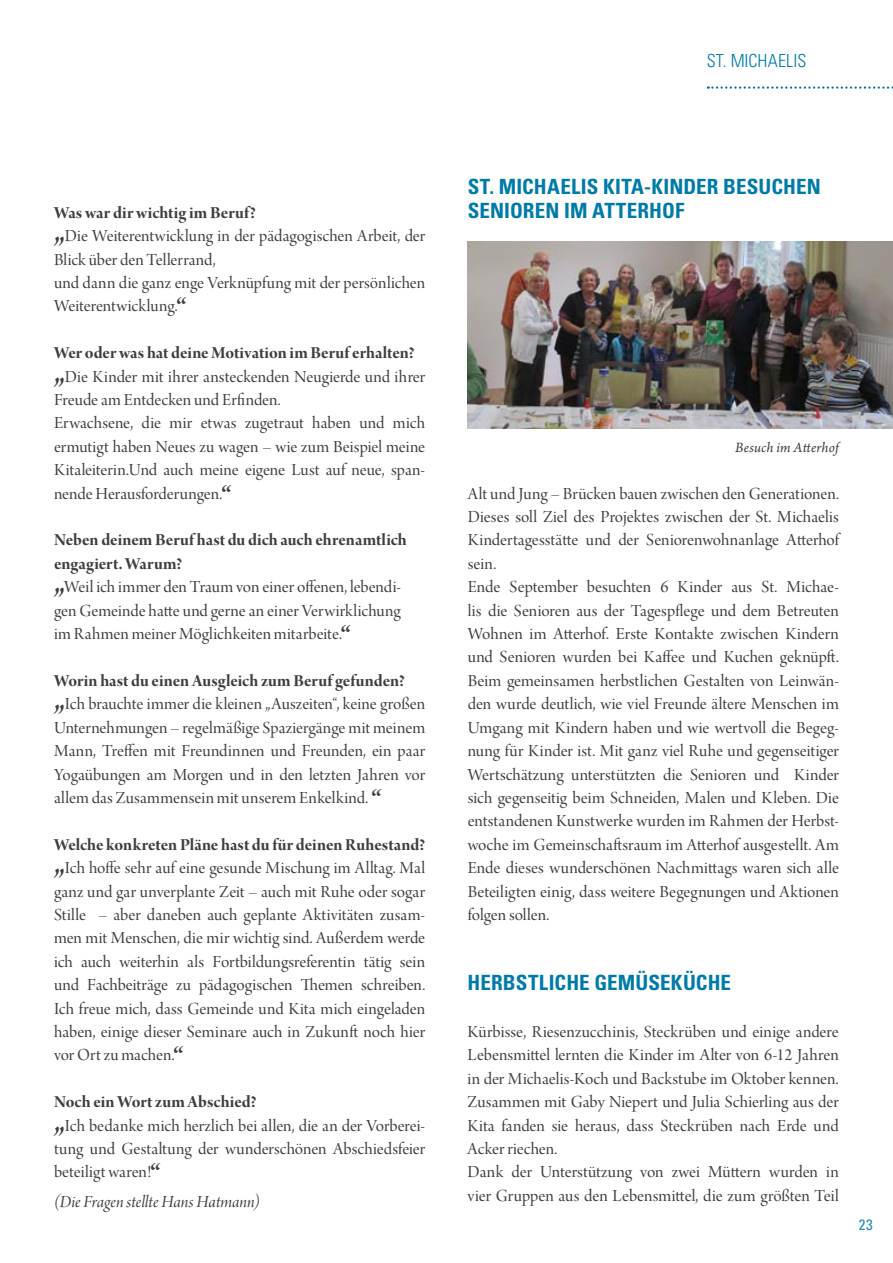
<style>
.page{position:relative;width:893px;height:1263px;background:#fff}
.page>*{position:absolute;margin:0;border:0;box-sizing:border-box;transform-origin:0 0}
.t1{font:700 condensed 21px/23.4px "Univers LT Std";letter-spacing:.005em;color:#007ba9}
.t2{font:18px/23.4px "Arno Pro Display";color:#3e3d40}
.t3{font:18px/23.4px "Arno Pro Bold Display";color:#3e3d40}
.t4{font:18px "Arno Pro Italic Display";color:#3e3d40}
.t5{font:300 condensed 18px "Univers LT Std";letter-spacing:.01em;color:#007ba9}
.t6{font:italic 15px "Arno Pro";letter-spacing:.015em;color:#3e3d40}
.t7{font:condensed 15px "Univers LT Std";color:#1c8db6}
.s1{font-family:"Arno Pro Bold Display";font-size:30px}
</style>
<div class="page">
<svg style="left:708px;top:86px;width:185px;height:3px"></svg>
<img style="left:468px;top:241px;width:425px;height:187px">
<p class="t5" style="left:707px;top:50px;width:101px">ST. MICHAELIS</p>
<p class="t3" style="left:54px;top:202px;width:203px">Was war dir wichtig im Beruf?</p>
<p class="t2" style="left:54px;top:225px;width:373px"><span class="s1">„</span>Die Weiterentwicklung in der pädagogischen Arbeit, der Blick über den Tellerrand,<br>und dann die ganz enge Verknüpfung mit der persönlichen Weiterentwicklung.<span class="s1">“</span></p>
<p class="t3" style="left:54px;top:342px;width:362px">Wer oder was hat deine Motivation im Beruf erhalten?</p>
<p class="t2" style="left:54px;top:366px;width:373px"><span class="s1">„</span>Die Kinder mit ihrer ansteckenden Neugierde und ihrer Freude am Entdecken und Erfinden.<br>Erwachsene, die mir etwas zugetraut haben und mich ermutigt haben Neues zu wagen – wie zum Beispiel meine Kitaleiterin.Und auch meine eigene Lust auf neue, span&shy;nende Herausforderungen.<span class="s1">“</span></p>
<p class="t3" style="left:54px;top:529px;width:354px">Neben deinem Beruf hast du dich auch ehrenamtlich engagiert. Warum?</p>
<p class="t2" style="left:54px;top:576px;width:349px;text-align:justify"><span class="s1">„</span>Weil ich immer den Traum von einer offenen, lebendi&shy;gen Gemeinde hatte und gerne an einer Verwirklichung im Rahmen meiner Möglichkeiten mitarbeite.<span class="s1">“</span></p>
<p class="t3" style="left:54px;top:670px;width:352px">Worin hast du einen Ausgleich zum Beruf gefunden?</p>
<p class="t2" style="left:54px;top:693px;width:373px;text-align:justify"><span class="s1">„</span>Ich brauchte immer die kleinen „Auszeiten“, keine großen Unternehmungen – regelmäßige Spaziergänge mit meinem Mann, Treffen mit Freundinnen und Freunden, ein paar Yogaübungen am Morgen und in den letzten Jahren vor allem das Zusammensein mit unserem Enkelkind. <span class="s1">“</span></p>
<p class="t3" style="left:54px;top:834px;width:373px">Welche konkreten Pläne hast du für deinen Ruhestand?</p>
<p class="t2" style="left:54px;top:857px;width:373px;text-align:justify"><span class="s1">„</span>Ich hoffe sehr auf eine gesunde Mischung im Alltag. Mal ganz und gar unverplante Zeit – auch mit Ruhe oder sogar Stille – aber daneben auch geplante Aktivitäten zusam&shy;men mit Menschen, die mir wichtig sind. Außerdem werde ich auch weiterhin als Fortbildungsreferentin tätig sein und Fachbeiträge zu pädagogischen Themen schreiben.<br>Ich freue mich, dass Gemeinde und Kita mich eingeladen haben, einige dieser Seminare auch in Zukunft noch hier vor Ort zu machen.<span class="s1">“</span></p>
<p class="t3" style="left:54px;top:1091px;width:204px">Noch ein Wort zum Abschied?</p>
<p class="t2" style="left:54px;top:1115px;width:373px;text-align:justify"><span class="s1">„</span>Ich bedanke mich herzlich bei allen, die an der Vorberei&shy;tung und Gestaltung der wunderschönen Abschiedsfeier beteiligt waren!<span class="s1">“</span></p>
<p class="t4" style="left:54px;top:1191px;width:207px">(Die Fragen stellte Hans Hatmann)</p>
<p class="t1" style="left:468px;top:175px;width:354px">ST. MICHAELIS KITA-KINDER BESUCHEN<br>SENIOREN IM ATTERHOF</p>
<p class="t6" style="left:735px;top:439px;width:105px">Besuch im Atterhof</p>
<p class="t2" style="left:468px;top:483px;width:373px">Alt und Jung – Brücken bauen zwischen den Generationen.<br>Dieses soll Ziel des Projektes zwischen der St. Michaelis Kindertagesstätte und der Seniorenwohnanlage Atterhof sein.<br>Ende September besuchten 6 Kinder aus St. Michae&shy;lis die Senioren aus der Tagespflege und dem Betreuten Wohnen im Atterhof. Erste Kontakte zwischen Kindern und Senioren wurden bei Kaffee und Kuchen geknüpft.<br>Beim gemeinsamen herbstlichen Gestalten von Leinwän&shy;den wurde deutlich, wie viel Freunde ältere Menschen im Umgang mit Kindern haben und wie wertvoll die Begeg&shy;nung für Kinder ist. Mit ganz viel Ruhe und gegenseitiger Wertschätzung unterstützten die Senioren und Kinder sich gegenseitig beim Schneiden, Malen und Kleben. Die entstandenen Kunstwerke wurden im Rahmen der Herbst&shy;woche im Gemeinschaftsraum im Atterhof ausgestellt. Am Ende dieses wunderschönen Nachmittags waren sich alle Beteiligten einig, dass weitere Begegnungen und Aktionen folgen sollen.</p>
<p class="t1" style="left:468px;top:971px;width:265px">HERBSTLICHE GEMÜSEKÜCHE</p>
<p class="t2" style="left:468px;top:1021px;width:373px">Kürbisse, Riesenzucchinis, Steckrüben und einige andere Lebensmittel lernten die Kinder im Alter von 6-12 Jahren in der Michaelis-Koch und Backstube im Oktober kennen.<br>Zusammen mit Gaby Niepert und Julia Schierling aus der Kita fanden sie heraus, dass Steckrüben nach Erde und Acker riechen.<br>Dank der Unterstützung von zwei Müttern wurden in vier Gruppen aus den Lebensmittel, die zum größten Teil</p>
<p class="t7" style="left:859px;top:1215px;width:16px">23</p>
</div>
